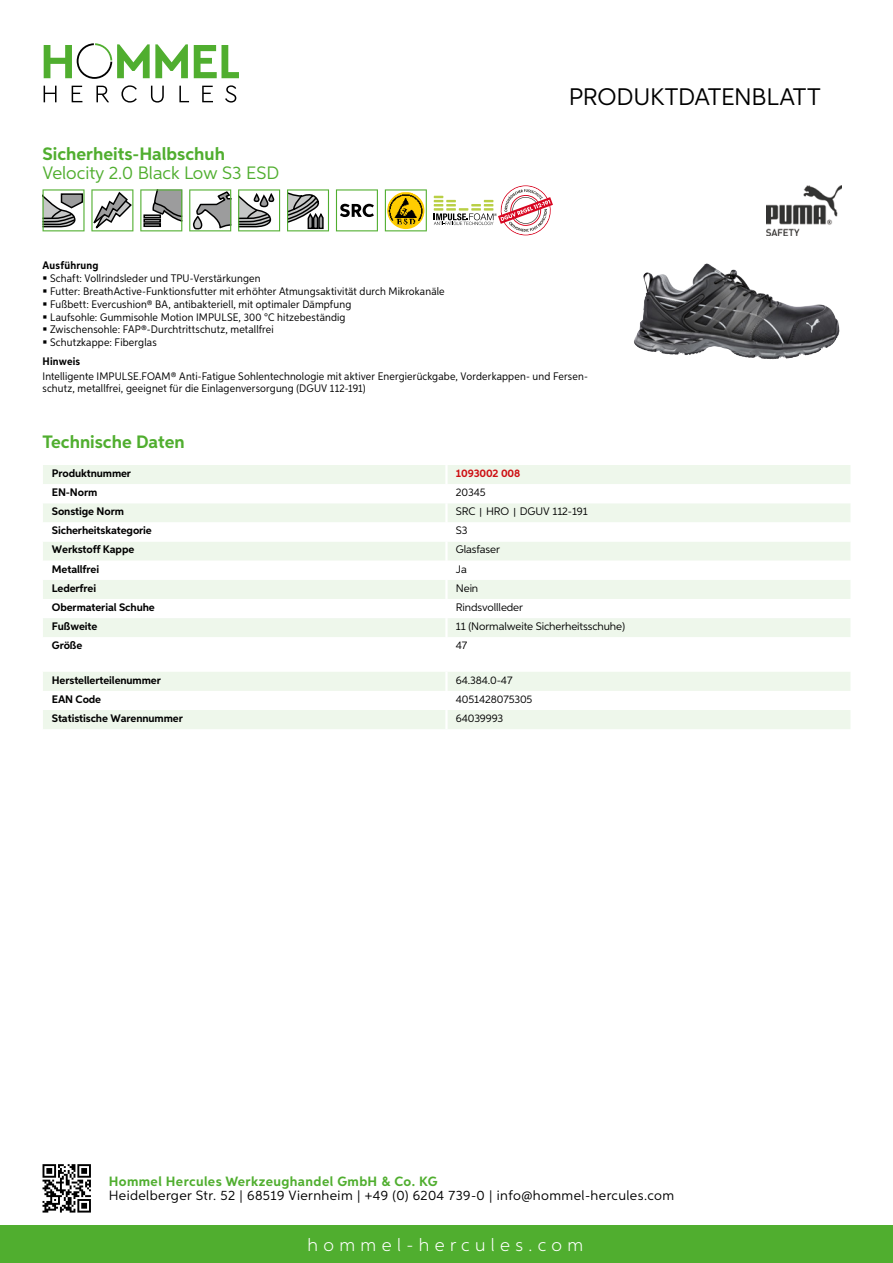
<style>
.page{position:relative;width:893px;height:1263px;background:#fff}
.page>*{position:absolute;margin:0;border:0;box-sizing:border-box;transform-origin:0 0}
.t1{font:24px "Aspira";letter-spacing:-.01em;color:#000}
.t2{font:700 18px "Aspira";color:#50ae2f}
.t3{font:18px "Aspira";color:#50ae2f}
.t4{font:300 18px "Aspira";letter-spacing:.3em;color:#fff}
.t5{font:13.5px "Aspira";letter-spacing:.03em;color:#000}
.t6{font:700 13.5px "Aspira";letter-spacing:.03em;color:#50ae2f}
.t7{font:10.95px/12.8px "Aspira Nar";letter-spacing:.015em;color:#000}
.t8{font:700 10.95px "Aspira";letter-spacing:-.01em;color:#000}
.t9{font:10.95px "Aspira";letter-spacing:-.01em;color:#000}
.t10{font:700 10.95px "Aspira Nar";letter-spacing:.02em;color:#000}
.t11{font:700 10.95px "Aspira";letter-spacing:-.01em;color:#cd1013}
.s1{font-family:"Wuerth Global";font-size:10.5px}
</style>
<div class="page">
<div style="left:0;top:1226px;width:893px;height:37px;background:#50ae2f"></div>
<svg style="left:43px;top:1164px;width:48px;height:48px"></svg>
<svg style="left:194px;top:45px;width:45px;height:33px"></svg>
<svg style="left:44px;top:43px;width:144px;height:36px"></svg>
<svg style="left:44px;top:86px;width:13px;height:16px"></svg>
<svg style="left:72px;top:86px;width:10px;height:16px"></svg>
<svg style="left:96px;top:86px;width:13px;height:16px"></svg>
<svg style="left:121px;top:85px;width:16px;height:18px"></svg>
<svg style="left:151px;top:86px;width:13px;height:17px"></svg>
<svg style="left:179px;top:86px;width:10px;height:16px"></svg>
<svg style="left:202px;top:86px;width:11px;height:16px"></svg>
<svg style="left:225px;top:85px;width:11px;height:18px"></svg>
<div style="left:43px;top:465px;width:807px;height:19px;background:#eef7eb"></div>
<svg style="left:43px;top:503px;width:807px;height:134px;fill:#eef7eb"></svg>
<hr style="left:445px;top:465px;width:3px;height:19px;background:#fff">
<hr style="left:445px;top:503px;width:3px;height:19px;background:#fff">
<hr style="left:445px;top:522px;width:3px;height:19px;background:#fff">
<hr style="left:445px;top:541px;width:3px;height:20px;background:#fff">
<hr style="left:445px;top:561px;width:3px;height:19px;background:#fff">
<hr style="left:445px;top:580px;width:3px;height:19px;background:#fff">
<hr style="left:445px;top:599px;width:3px;height:19px;background:#fff">
<hr style="left:445px;top:618px;width:3px;height:19px;background:#fff">
<svg style="left:43px;top:672px;width:807px;height:57px"></svg>
<hr style="left:445px;top:710px;width:3px;height:19px;background:#fff">
<svg style="left:43px;top:189px;width:90px;height:42px"></svg>
<svg style="left:140px;top:189px;width:42px;height:42px"></svg>
<svg style="left:189px;top:189px;width:42px;height:42px"></svg>
<svg style="left:238px;top:189px;width:42px;height:42px"></svg>
<svg style="left:287px;top:189px;width:42px;height:42px"></svg>
<svg style="left:336px;top:189px;width:42px;height:42px"></svg>
<svg style="left:385px;top:189px;width:42px;height:42px"></svg>
<svg style="left:434px;top:185px;width:119px;height:50px"></svg>
<img style="left:634px;top:264px;width:72px;height:90px">
<img style="left:766px;top:185px;width:76px;height:50px">
<h2 class="t2" style="left:43px;top:142px;width:184px">Sicherheits-Halbschuh</h2>
<h2 class="t3" style="left:43px;top:162px;width:236px">Velocity 2.0 Black Low S3 ESD</h2>
<h1 class="t1" style="left:569px;top:82px;width:253px">Produktdatenblatt</h1>
<p class="t10" style="left:43px;top:259px;width:58px">Ausführung</p>
<p class="t7" style="left:50px;top:272px;width:396px">Schaft: Vollrindsleder und TPU-Verstärkungen<br>Futter: BreathActive-Funktionsfutter mit erhöhter Atmungsaktivität durch Mikrokanäle Fußbett: Evercushion® BA, antibakteriell, mit optimaler Dämpfung<br>Laufsohle: Gummisohle Motion IMPULSE, 300 °C hitzebeständig<br>Zwischensohle: FAP®-Durchtrittschutz, metallfrei<br>Schutzkappe: Fiberglas</p>
<p class="t10" style="left:43px;top:355px;width:39px">Hinweis</p>
<p class="t7" style="left:43px;top:370px;width:547px;line-height:12px">Intelligente IMPULSE.FOAM® Anti-Fatigue Sohlentechnologie mit aktiver Energierückgabe, Vorderkappen- und Fersen&shy;schutz, metallfrei, geeignet für die Einlagenversorgung (DGUV 112-191)</p>
<h2 class="t2" style="left:43px;top:431px;width:144px">Technische Daten</h2>
<p class="t8" style="left:52px;top:466px;width:81px">Produktnummer</p>
<p class="t11" style="left:456px;top:466px;width:66px">1093002 008</p>
<p class="t8" style="left:52px;top:486px;width:47px">EN-Norm</p>
<p class="t9" style="left:456px;top:486px;width:31px">20345</p>
<p class="t8" style="left:52px;top:505px;width:74px">Sonstige Norm</p>
<p class="t9" style="left:456px;top:505px;width:133px">SRC <span class="s1">|</span> HRO <span class="s1">|</span> DGUV 112-191</p>
<p class="t8" style="left:52px;top:524px;width:101px">Sicherheitskategorie</p>
<p class="t9" style="left:456px;top:524px;width:13px">S3</p>
<p class="t8" style="left:52px;top:543px;width:84px">Werkstoff Kappe</p>
<p class="t9" style="left:456px;top:543px;width:46px">Glasfaser</p>
<p class="t8" style="left:52px;top:562px;width:49px">Metallfrei</p>
<p class="t9" style="left:456px;top:562px;width:13px">Ja</p>
<p class="t8" style="left:52px;top:581px;width:46px">Lederfrei</p>
<p class="t9" style="left:456px;top:581px;width:24px">Nein</p>
<p class="t8" style="left:52px;top:600px;width:104px">Obermaterial Schuhe</p>
<p class="t9" style="left:456px;top:600px;width:69px">Rindsvollleder</p>
<p class="t8" style="left:52px;top:619px;width:47px">Fußweite</p>
<p class="t9" style="left:456px;top:620px;width:171px">11 (N ormalweite Sicherheitsschuhe)</p>
<p class="t8" style="left:52px;top:639px;width:32px">Größe</p>
<p class="t9" style="left:456px;top:639px;width:13px">47</p>
<p class="t8" style="left:52px;top:673px;width:111px">Herstellerteilenummer</p>
<p class="t9" style="left:456px;top:673px;width:58px">64.384.0-47</p>
<p class="t8" style="left:52px;top:692px;width:51px">EAN Code</p>
<p class="t9" style="left:456px;top:692px;width:78px">4051428075305</p>
<p class="t8" style="left:52px;top:711px;width:132px">Statistische Warennummer</p>
<p class="t9" style="left:456px;top:711px;width:49px">64039993</p>
<p class="t6" style="left:109px;top:1172px;width:330px">Hommel Hercules Werkzeughandel GmbH &amp; Co. KG</p>
<p class="t5" style="left:109px;top:1187px;width:567px">Heidelberger Str. 52 | 68519 Viernheim | +49 (0) 6204 739-0 | info@hommel-hercules.com</p>
<h2 class="t4" style="left:307px;top:1234px;width:277px">hommel-hercules.com</h2>
</div>
